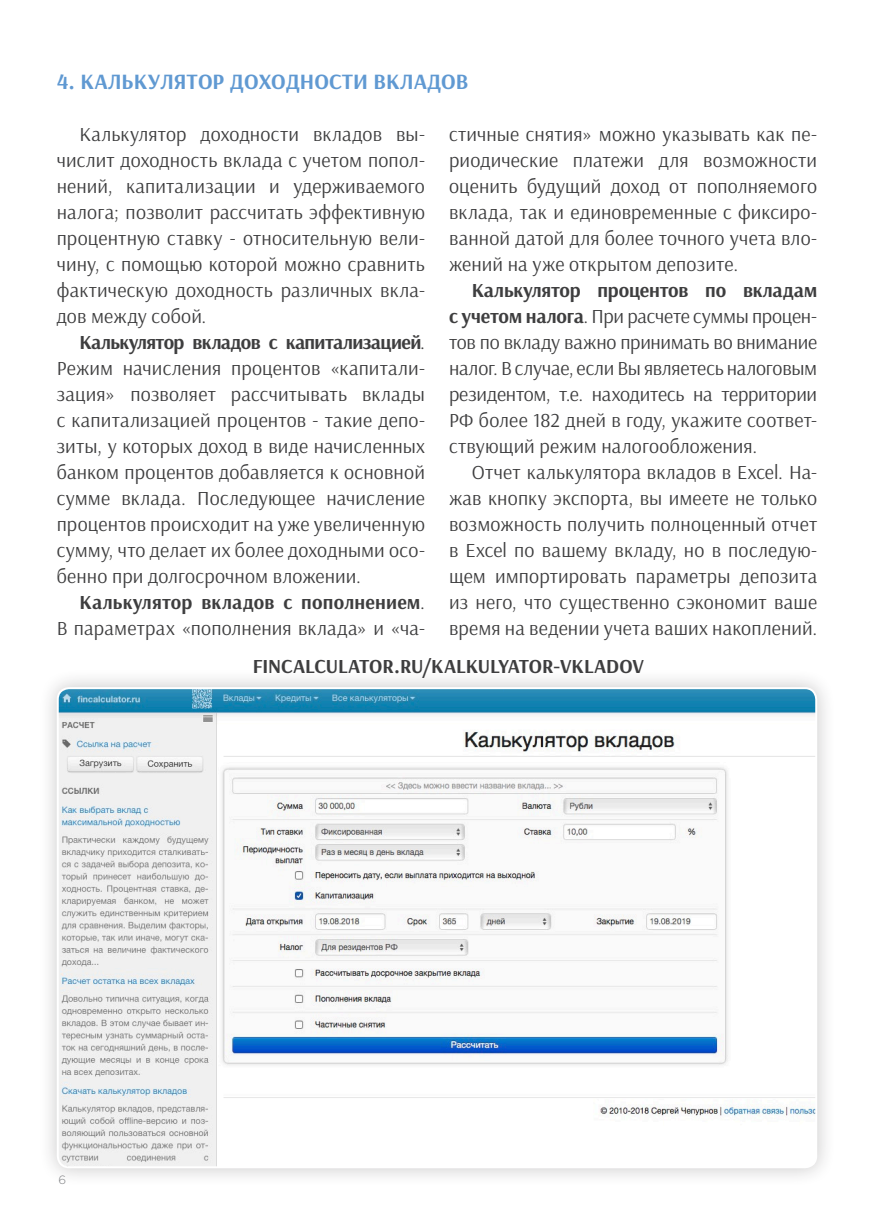
<style>
.page{position:relative;width:874px;height:1225px;background:#fff}
.page>*{position:absolute;margin:0;border:0;box-sizing:border-box;transform-origin:0 0}
.t1{font:700 22px "Arsenal";color:#6099d2}
.t2{font:20px/26px "Arsenal";letter-spacing:.01em;color:#3e3e3f;text-align:justify}
.t3{font:700 20px "Arsenal";letter-spacing:-.005em;color:#3e3e3f}
.t4{font:300 12px "Gotham Pro";color:#808285}
.s1{font-weight:700}
</style>
<div class="page">
<div style="left:38px;top:668px;width:797px;height:518px;background:#231f20;opacity:.25"></div>
<img style="left:58px;top:688px;width:757px;height:479px">
<p class="t1" style="left:57px;top:68px;width:413px">4. КАЛЬКУЛЯТОР ДОХОДНОСТИ ВКЛАДОВ</p>
<p class="t2" style="left:57px;top:121px;width:369px;text-indent:23px">Калькулятор доходности вкладов вы&shy;числит доходность вклада с учетом попол&shy;нений, капитализации и удерживаемого налога; позволит рассчитать эффективную процентную ставку - относительную вели&shy;чину, с помощью которой можно сравнить фактическую доходность различных вкла&shy;дов между собой.</p>
<p class="t2" style="left:57px;top:329px;width:369px;text-indent:23px"><span class="s1">Калькулятор вкладов с капитализацией</span>.<br>Режим начисления процентов «капитали&shy;зация» позволяет рассчитывать вклады с капитализацией процентов - такие депо&shy;зиты, у которых доход в виде начисленных банком процентов добавляется к основной сумме вклада. Последующее начисление процентов происходит на уже увеличенную сумму, что делает их более доходными осо&shy;бенно при долгосрочном вложении.</p>
<p class="t2" style="left:57px;top:589px;width:369px;text-align:right"><span class="s1">Калькулятор вкладов с пополнением</span>.<br>В параметрах «пополнения вклада» и «ча-</p>
<p class="t2" style="left:449px;top:121px;width:369px">стичные снятия» можно указывать как пе&shy;риодические платежи для возможности оценить будущий доход от пополняемого вклада, так и единовременные с фиксиро&shy;ванной датой для более точного учета вло&shy;жений на уже открытом депозите.</p>
<p class="t2" style="left:449px;top:277px;width:369px;text-indent:23px"><span class="s1">Калькулятор процентов по вкладам с учетом налога</span>. При расчете суммы процен&shy;тов по вкладу важно принимать во внимание налог. В случае, если Вы являетесь налоговым резидентом, т.е. находитесь на территории РФ более 182 дней в году, укажите соответ&shy;ствующий режим налогообложения.</p>
<p class="t2" style="left:449px;top:459px;width:369px;text-indent:23px">Отчет калькулятора вкладов в Excel. На&shy;жав кнопку экспорта, вы имеете не только возможность получить полноценный отчет в Excel по вашему вкладу, но в последую&shy;щем импортировать параметры депозита из него, что существенно сэкономит ваше время на ведении учета ваших накоплений.</p>
<p class="t3" style="left:252px;top:654px;width:392px">FINCALCULATOR.RU/KALKULYATOR-VKLADOV</p>
<p class="t4" style="left:59px;top:1173px;width:9px">6</p>
</div>
